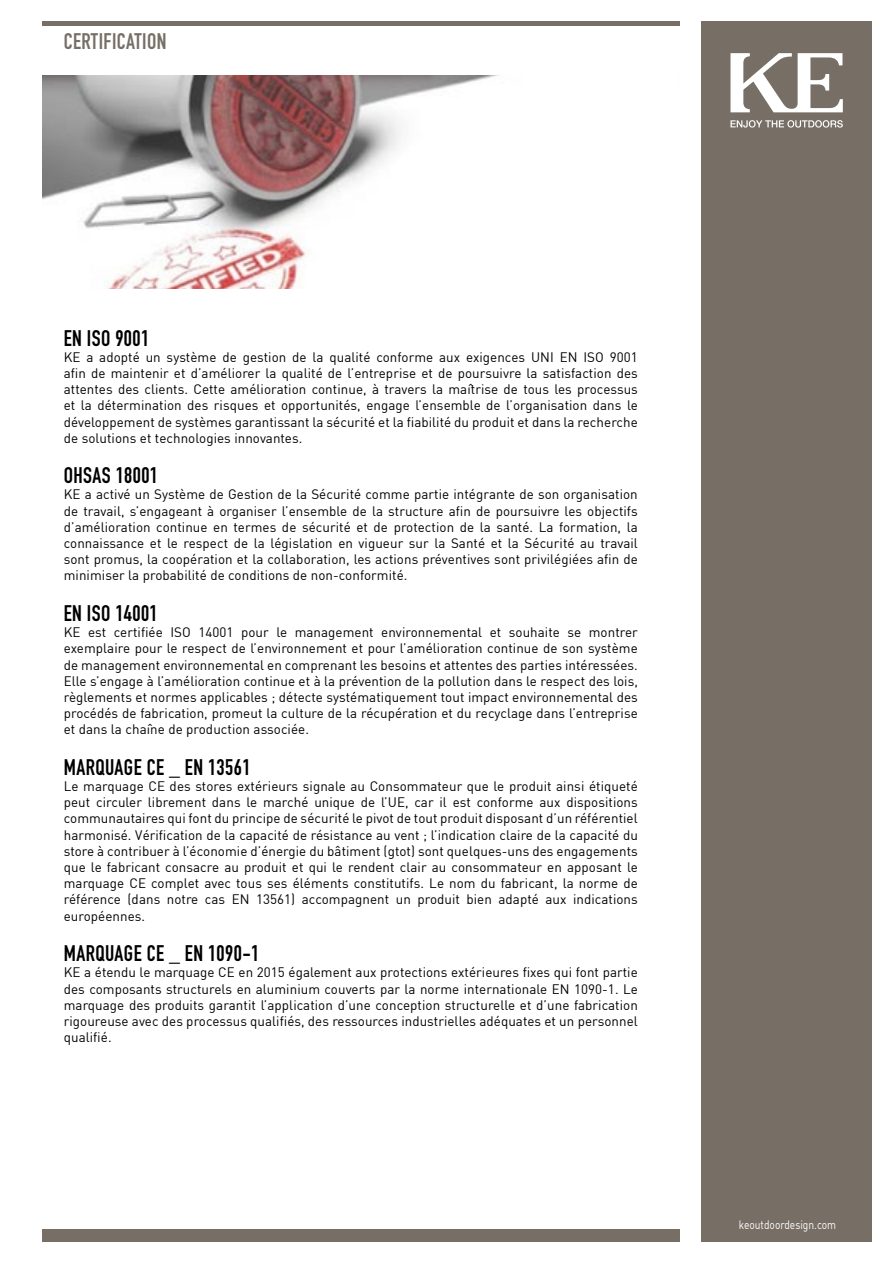
<style>
.page{position:relative;width:893px;height:1263px;background:#fff}
.page>*{position:absolute;margin:0;border:0;box-sizing:border-box;transform-origin:0 0}
.t1{font:22.2px "DIN Engschrift Std";letter-spacing:.02em;color:#000}
.t2{font:22.2px "DIN Engschrift Std";letter-spacing:.02em;color:#776f66}
.t3{font:13.5px/16.2px "DIN";letter-spacing:.005em;color:#000;text-align:justify}
.t4{font:12px "DIN";color:#fff;scale:.85 1}
</style>
<div class="page">
<div style="left:702px;top:21px;width:170px;height:1221px;background:#776f66"></div>
<svg style="left:730px;top:53px;width:113px;height:59px"></svg>
<svg style="left:730px;top:120px;width:113px;height:8px"></svg>
<div style="left:43px;top:1229px;width:637px;height:13px;background:#776f66"></div>
<div style="left:43px;top:21px;width:637px;height:5px;background:#776f66"></div>
<img style="left:43px;top:75px;width:456px;height:213px">
<h1 class="t2" style="left:64px;top:28px;width:104px">CERTIFICATION</h1>
<h1 class="t1" style="left:64px;top:325px;width:87px">EN ISO 9001</h1>
<p class="t3" style="left:64px;top:349px;width:576px">KE a adopté un système de gestion de la qualité conforme aux exigences UNI EN ISO 9001 afin de maintenir et d’améliorer la qualité de l’entreprise et de poursuivre la satisfaction des attentes des clients. Cette amélioration continue, à travers la maîtrise de tous les processus et la détermination des risques et opportunités, engage l’ensemble de l’organisation dans le développement de systèmes garantissant la sécurité et la fiabilité du produit et dans la recherche de solutions et technologies innovantes.</p>
<h1 class="t1" style="left:64px;top:462px;width:96px">OHSAS 18001</h1>
<p class="t3" style="left:64px;top:486px;width:576px">KE a activé un Système de Gestion de la Sécurité comme partie intégrante de son organisation de travail, s’engageant à organiser l’ensemble de la structure afin de poursuivre les objectifs d’amélioration continue en termes de sécurité et de protection de la santé. La formation, la connaissance et le respect de la législation en vigueur sur la Santé et la Sécurité au travail sont promus, la coopération et la collaboration, les actions préventives sont privilégiées afin de minimiser la probabilité de conditions de non-conformité.</p>
<h1 class="t1" style="left:64px;top:600px;width:95px">EN ISO 14001</h1>
<p class="t3" style="left:64px;top:624px;width:576px">KE est certifiée ISO 14001 pour le management environnemental et souhaite se montrer exemplaire pour le respect de l’environnement et pour l’amélioration continue de son système de management environnemental en comprenant les besoins et attentes des parties intéressées.<br>Elle s’engage à l’amélioration continue et à la prévention de la pollution dans le respect des lois, règlements et normes applicables ; détecte systématiquement tout impact environnemental des procédés de fabrication, promeut la culture de la récupération et du recyclage dans l’entreprise et dans la chaîne de production associée.</p>
<h1 class="t1" style="left:64px;top:754px;width:188px">MARQUAGE CE _ EN 13561</h1>
<p class="t3" style="left:64px;top:778px;width:576px">Le marquage CE des stores extérieurs signale au Consommateur que le produit ainsi étiqueté peut circuler librement dans le marché unique de l’UE, car il est conforme aux dispositions communautaires qui font du principe de sécurité le pivot de tout produit disposant d’un référentiel harmonisé. Vérification de la capacité de résistance au vent ; l’indication claire de la capacité du store à contribuer à l’économie d’énergie du bâtiment (gtot) sont quelques-uns des engagements que le fabricant consacre au produit et qui le rendent clair au consommateur en apposant le marquage CE complet avec tous ses éléments constitutifs. Le nom du fabricant, la norme de référence (dans notre cas EN 13561) accompagnent un produit bien adapté aux indications européennes.</p>
<h1 class="t1" style="left:64px;top:940px;width:197px">MARQUAGE CE _ EN 1090-1</h1>
<p class="t3" style="left:64px;top:964px;width:576px">KE a étendu le marquage CE en 2015 également aux protections extérieures fixes qui font partie des composants structurels en aluminium couverts par la norme internationale EN 1090-1. Le marquage des produits garantit l’application d’une conception structurelle et d’une fabrication rigoureuse avec des processus qualifiés, des ressources industrielles adéquates et un personnel qualifié.</p>
<p class="t4" style="left:739px;top:1217px;width:116px">keoutdoordesign.com</p>
</div>
